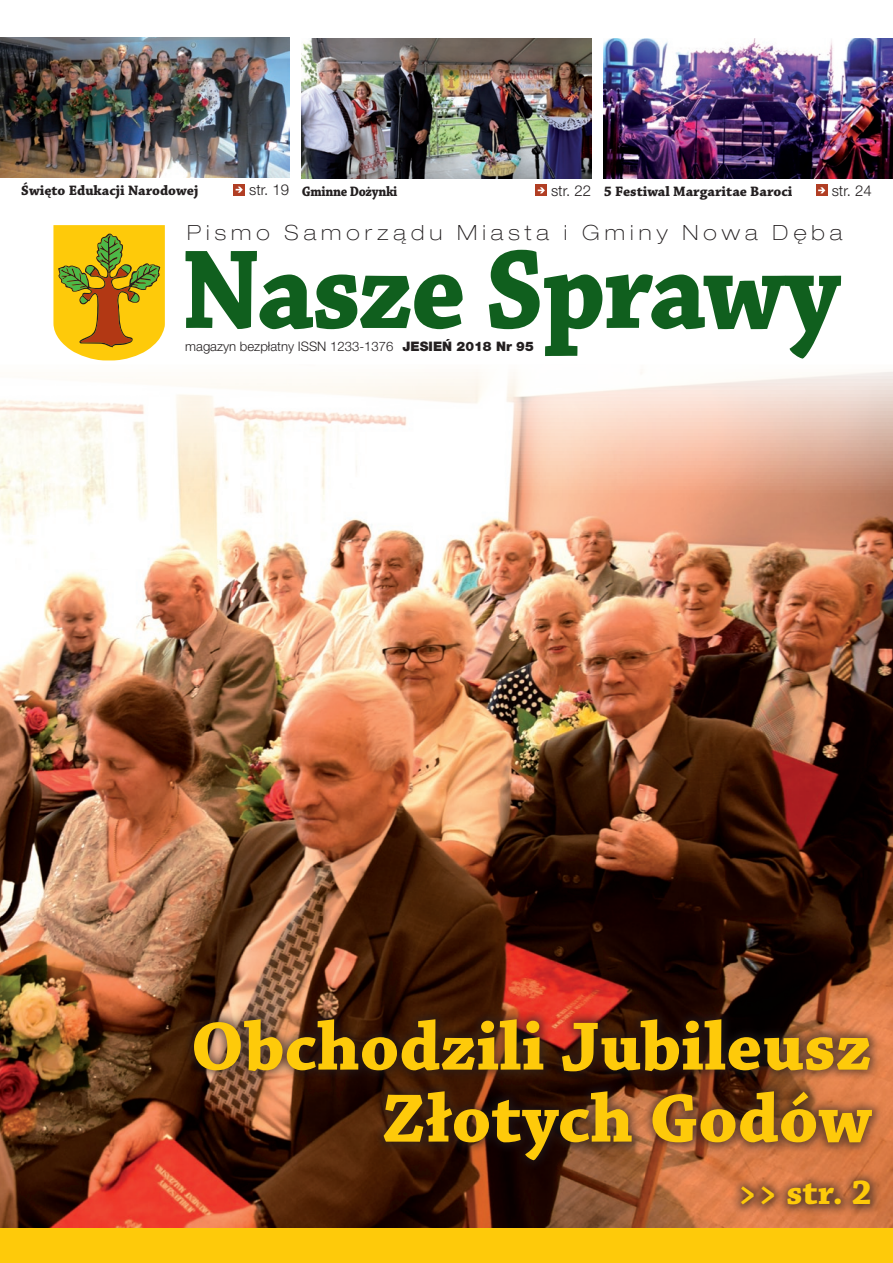
<style>
.page{position:relative;width:893px;height:1263px;background:#fff}
.page>*{position:absolute;margin:0;border:0;box-sizing:border-box;transform-origin:0 0}
.t1{font:700 118.5px "Chaparral Pro";letter-spacing:-.025em;color:#105f1e;scale:.93 1}
.t2{font:700 72px/72px "Chaparral Pro";color:#feca0a;text-align:right}
.t3{font:700 36px "Chaparral Pro";color:#feca0a}
.t4{font:100 expanded 21px "Helvetica Neue LT Pro";letter-spacing:.245em;color:#231f20}
.t5{font:300 15px "Helvetica Neue LT Pro";color:#231f20}
.t6{font:700 14.4px "Chaparral Pro";color:#231f20}
.t7{font:700 14.4px "Chaparral Pro";letter-spacing:-.02em;color:#231f20;scale:.91 1}
.t8{font:300 13.2px "Helvetica Neue LT Pro";color:#231f20}
.s1{font-family:"Helvetica Neue LT Pro";font-weight:300;font-size:15px}
.s2{font-weight:900}
</style>
<div class="page">
<img style="left:0;top:38px;width:289px;height:140px">
<img style="left:604px;top:38px;width:289px;height:141px">
<img style="left:302px;top:38px;width:289px;height:141px">
<div style="left:233px;top:184px;width:12px;height:12px;background:#b13e24"></div>
<svg style="left:236px;top:187px;width:7px;height:6px"></svg>
<div style="left:535px;top:184px;width:12px;height:12px;background:#b13e24"></div>
<svg style="left:538px;top:187px;width:7px;height:6px"></svg>
<div style="left:816px;top:184px;width:12px;height:12px;background:#b13e24"></div>
<svg style="left:818px;top:187px;width:7px;height:6px"></svg>
<svg style="left:53px;top:225px;width:112px;height:135px;background:#d7af20"></svg>
<img style="left:0;top:371px;width:893px;height:857px">
<div style="left:0;top:1228px;width:893px;height:35px;background:#feca0a"></div>
<div style="left:181px;top:1006px;width:712px;height:249px;background:#231f20;opacity:.6"></div>
<p class="t6" style="left:21px;top:182px;width:179px">Święto Edukacji Narodowej</p>
<p class="t7" style="left:249px;top:183px;width:165px"><span class="s1">str. 19</span> Gminne Dożynki</p>
<p class="t6" style="left:551px;top:183px;width:243px"><span class="s1">str. 22</span> 5 Festiwal Margaritae Baroci</p>
<p class="t5" style="left:832px;top:181px;width:42px">str. 24</p>
<h3 class="t4" style="left:187px;top:220px;width:657px">Pismo Samorządu Miasta i Gminy Nowa Dęba</h3>
<h1 class="t1" style="left:182px;top:221px;width:710px">Nasze Sprawy</h1>
<p class="t8" style="left:185px;top:338px;width:350px">magazyn bezpłatny ISSN 1233-1376 <span class="s2">JESIEŃ 2018 Nr 95</span></p>
<h2 class="t2" style="left:191px;top:1013px;width:682px">Obchodzili Jubileusz<br>Złotych Godów</h2>
<h3 class="t3" style="left:738px;top:1171px;width:135px">&gt;&gt; str. 2</h3>
</div>
